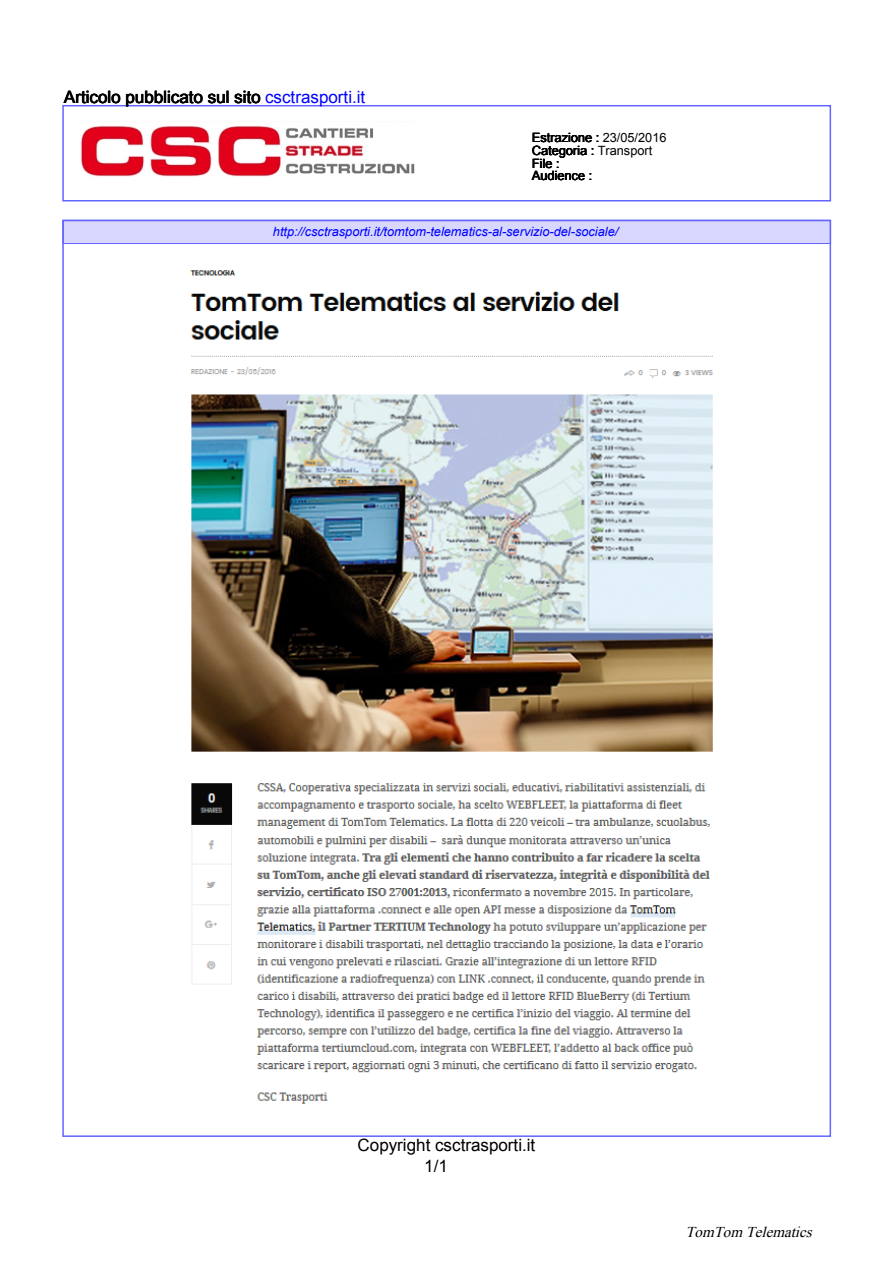
<style>
.page{position:relative;width:893px;height:1263px;background:#fff}
.page>*{position:absolute;margin:0;border:0;box-sizing:border-box;transform-origin:0 0}
.t1{font:16.95px "Arial";color:#000}
.t2{font:italic 15px "Times New Roman";color:#000}
.t3{font:italic 12.75px "Arial";color:#00f}
.t4{font:12.75px/12.8px "Arial";color:#000}
.s1{color:#00f}
</style>
<div class="page">
<div style="left:62px;top:105px;width:769px;height:97px;border:2px solid #6464ff"></div>
<div style="left:62px;top:220px;width:769px;height:24px;border:2px solid #6464ff"></div>
<div style="left:64px;top:221px;width:765px;height:22px;background:#d7d7ff"></div>
<img style="left:80px;top:125px;width:335px;height:52px">
<img style="left:190px;top:270px;width:523px;height:834px">
<p class="t1" style="left:64px;top:86px;width:303px">Articolo pubblicato sul sito <span class="s1">csctrasporti.it</span></p>
<p class="t4" style="left:531px;top:131px;width:136px">Estrazione : 23/05/2016<br>Categoria : Transport<br>File :<br>Audience :</p>
<p class="t3" style="left:273px;top:223px;width:347px">http://csctrasporti.it/tomtom-telematics-al-servizio-del-sociale/</p>
<p class="t1" style="left:357px;top:1134px;width:179px">Copyright csctrasporti.it</p>
<p class="t1" style="left:424px;top:1155px;width:25px">1/1</p>
<p class="t2" style="left:685px;top:1222px;width:133px">TomTom Telematics</p>
</div>
